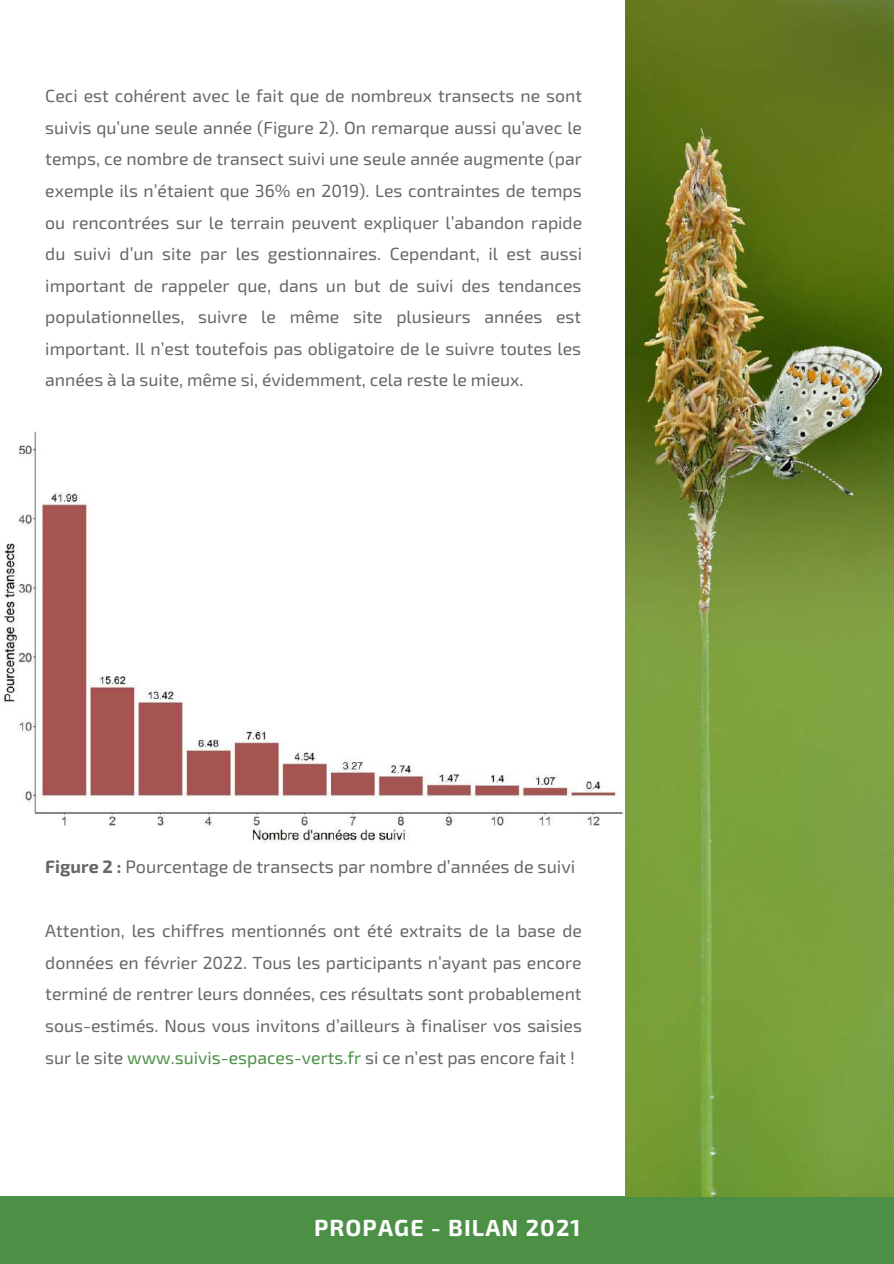
<style>
.page{position:relative;width:894px;height:1264px;background:#fff}
.page>*{position:absolute;margin:0;border:0;box-sizing:border-box;transform-origin:0 0}
.t1{font:700 23.25px "Exo 2";letter-spacing:.05em;color:#fff}
.t2{font:17.85px "Exo 2";color:#666}
.t3{font:17.55px/31.5px "Exo 2";color:#666;text-align:justify}
.s1{font-weight:700}
.s2{color:#4c9045}
</style>
<div class="page">
<div style="left:0;top:1196px;width:893px;height:67px;background:#4c9045"></div>
<img style="left:2px;top:431px;width:621px;height:413px">
<img style="left:625px;top:0;width:268px;height:1196px">
<p class="t3" style="left:45px;top:80px;width:538px">Ceci est cohérent avec le fait que de nombreux transects ne sont suivis qu’une seule année (Figure 2). On remarque aussi qu’avec le temps, ce nombre de transect suivi une seule année augmente (par exemple ils n’étaient que 36% en 2019). Les contraintes de temps ou rencontrées sur le terrain peuvent expliquer l’abandon rapide du suivi d’un site par les gestionnaires. Cependant, il est aussi important de rappeler que, dans un but de suivi des tendances populationnelles, suivre le même site plusieurs années est important. Il n’est toutefois pas obligatoire de le suivre toutes les années à la suite, même si, évidemment, cela reste le mieux.</p>
<p class="t2" style="left:45px;top:855px;width:531px"><span class="s1">Figure 2 :</span> Pourcentage de transects par nombre d’années de suivi</p>
<p class="t3" style="left:45px;top:914px;width:538px">Attention, les chiffres mentionnés ont été extraits de la base de données en février 2022. Tous les participants n’ayant pas encore terminé de rentrer leurs données, ces résultats sont probablement sous-estimés. Nous vous invitons d’ailleurs à finaliser vos saisies sur le site <span class="s2">www.suivis-espaces-verts.fr</span> si ce n’est pas encore fait !</p>
<h1 class="t1" style="left:314px;top:1211px;width:268px">PROPAGE - BILAN 2021</h1>
</div>
